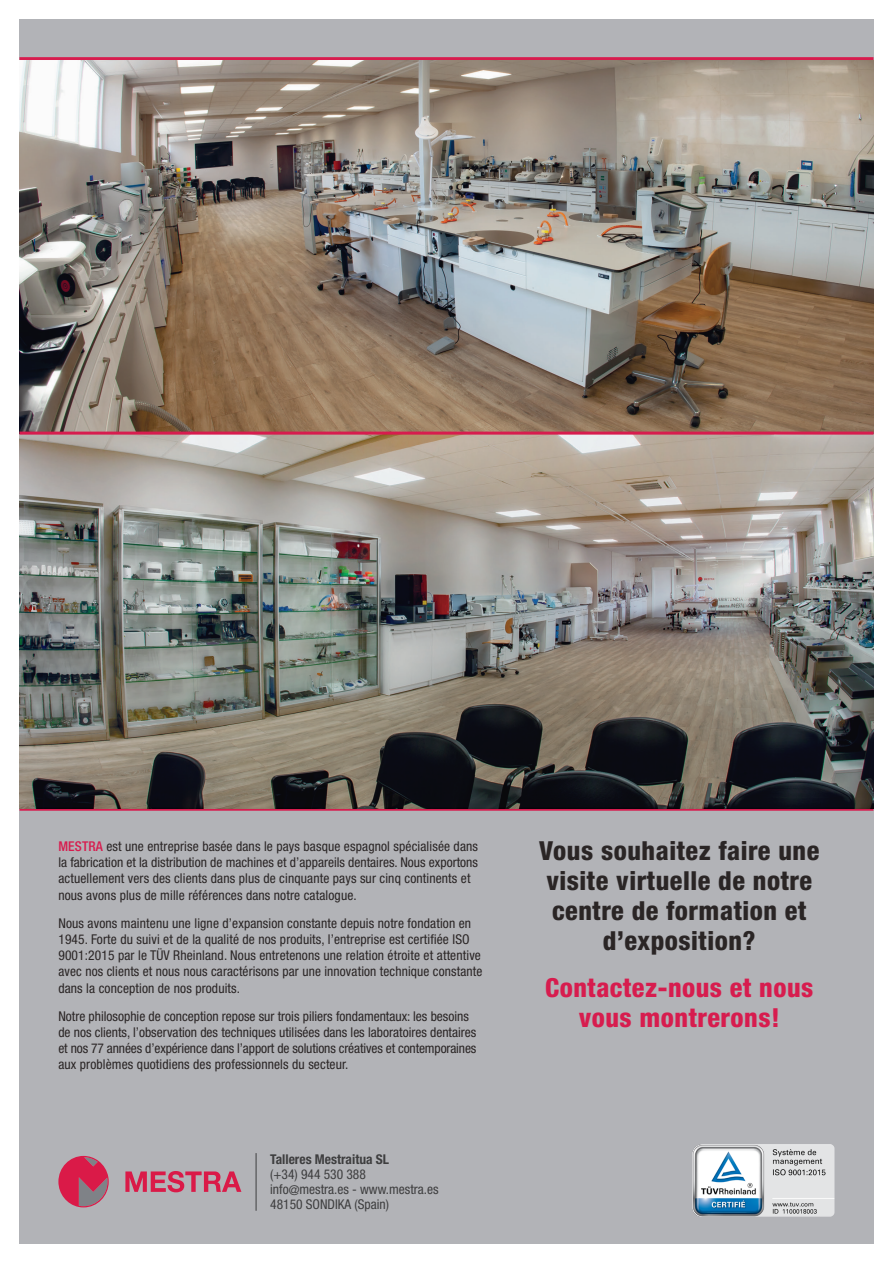
<style>
.page{position:relative;width:893px;height:1263px;background:#fff}
.page>*{position:absolute;margin:0;border:0;box-sizing:border-box;transform-origin:0 0}
.t1{font:800 condensed 26.25px "Helvetica Neue LT Std";letter-spacing:.02em;color:#2a2525}
.t2{font:800 condensed 26.25px/30px "Helvetica Neue LT Std";letter-spacing:.02em;color:#d71c4e;text-align:center}
.t3{font:condensed 13.5px/16.2px "Helvetica Neue LT Std";letter-spacing:.01em;color:#2a2525}
.t4{font:condensed 13.5px "Helvetica Neue LT Std";color:#3e3e3f}
.t5{font:700 condensed 13.5px "Helvetica Neue LT Std";color:#3e3e3f}
.s1{font-weight:500;color:#d71c4e}
</style>
<div class="page">
<div style="left:19px;top:19px;width:854px;height:1225px;background:#b2b3b7"></div>
<hr style="left:19px;top:808px;width:854px;height:3px;background:#d71c4e">
<hr style="left:19px;top:57px;width:854px;height:3px;background:#d71c4e">
<hr style="left:256px;top:1153px;width:1px;height:58px;background:#3e3e3f">
<svg style="left:125px;top:1171px;width:116px;height:21px"></svg>
<svg style="left:58px;top:1156px;width:51px;height:51px"></svg>
<img style="left:19px;top:60px;width:854px;height:749px">
<hr style="left:19px;top:432px;width:854px;height:3px;background:#d71c4e">
<img style="left:692px;top:1144px;width:142px;height:72px">
<p class="t3" style="left:58px;top:838px;width:421px"><span class="s1">MESTRA</span> est une entreprise basée dans le pays basque espagnol spécialisée dans la fabrication et la distribution de machines et d’appareils dentaires. Nous exportons actuellement vers des clients dans plus de cinquante pays sur cinq continents et nous avons plus de mille références dans notre catalogue.</p>
<p class="t3" style="left:58px;top:915px;width:425px">Nous avons maintenu une ligne d’expansion constante depuis notre fondation en 1945. Forte du suivi et de la qualité de nos produits, l’entreprise est certifiée ISO 9001:2015 par le TÜV Rheinland. Nous entretenons une relation étroite et attentive avec nos clients et nous nous caractérisons par une innovation technique constante dans la conception de nos produits.</p>
<p class="t3" style="left:58px;top:1008px;width:419px">Notre philosophie de conception repose sur trois piliers fondamentaux: les besoins de nos clients, l’observation des techniques utilisées dans les laboratoires dentaires et nos 77 années d’expérience dans l’apport de solutions créatives et contemporaines aux problèmes quotidiens des professionnels du secteur.</p>
<p class="t5" style="left:270px;top:1151px;width:120px">Talleres Mestraitua SL</p>
<p class="t4" style="left:270px;top:1167px;width:97px">(+34) 944 530 388</p>
<p class="t4" style="left:270px;top:1182px;width:170px">info@mestra.es - www.mestra.es</p>
<p class="t4" style="left:270px;top:1197px;width:120px">48150 SONDIKA (Spain)</p>
<p class="t1" style="left:539px;top:834px;width:282px">Vous souhaitez faire une</p>
<p class="t1" style="left:546px;top:864px;width:267px">visite virtuelle de notre</p>
<p class="t1" style="left:552px;top:894px;width:256px">centre de formation et</p>
<p class="t1" style="left:603px;top:924px;width:154px">d’exposition?</p>
<p class="t2" style="left:545px;top:972px;width:270px">Contactez-nous et nous vous montrerons!</p>
</div>
